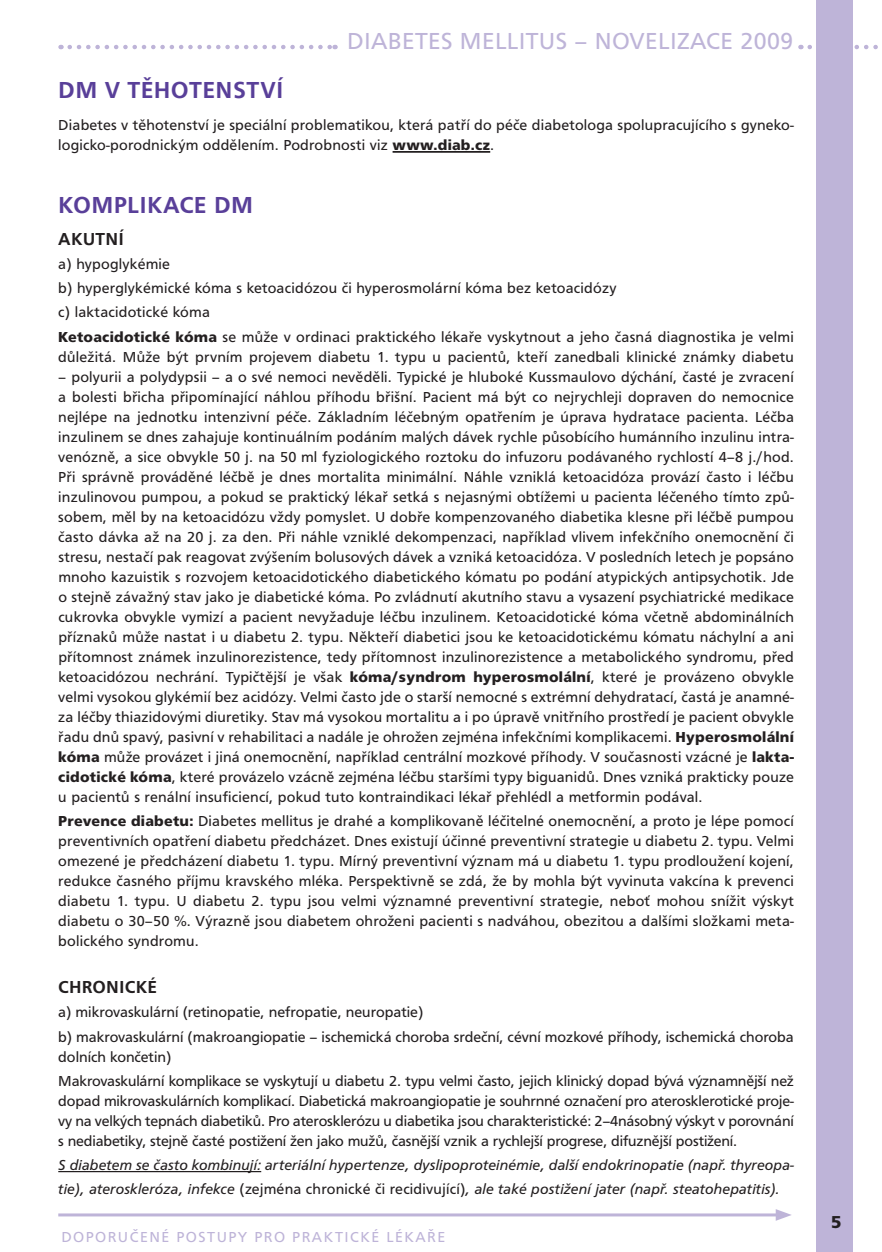
<style>
.page{position:relative;width:882px;height:1252px;background:#fff}
.page>*{position:absolute;margin:0;border:0;box-sizing:border-box;transform-origin:0 0}
.t1{font:24px "Frutus TEE";letter-spacing:.015em;color:#beb4d8}
.t2{font:500 24px "Frutus TEE";letter-spacing:.015em;color:#593f99}
.t3{font:500 18px "Frutus TEE";letter-spacing:.01em;color:#231f20}
.t4{font:15px/20px "Frutus TEE";letter-spacing:.01em;color:#231f20}
.t5{font:italic 15px/23.5px "Frutus TEE";letter-spacing:.01em;color:#231f20}
.t6{font:15px/24.3px "Frutus TEE";letter-spacing:-.01em;color:#231f20}
.t7{font:15px "Frutus TEE";letter-spacing:.1em;color:#beb4d8}
.s1{font-weight:700}
.s2{font-style:normal}
</style>
<div class="page">
<hr style="left:58px;top:1213px;width:723px;height:3px;background:#beb4d8">
<svg style="left:776px;top:1209px;width:16px;height:12px"></svg>
<svg style="left:810px;top:45px;width:68px;height:4px"></svg>
<div style="left:817px;top:0;width:36px;height:1252px;background:#beb4d8"></div>
<svg style="left:70px;top:45px;width:266px;height:4px"></svg>
<hr style="left:393px;top:151px;width:97px;height:2px;background:#231f20">
<hr style="left:58px;top:1171px;width:203px;height:1px;background:#231f20">
<h1 class="t1" style="left:347px;top:28px;width:447px">diabetes mellitus – novelizace 2009</h1>
<h1 class="t2" style="left:58px;top:76px;width:227px">DM V TĚHOTENSTVÍ</h1>
<p class="t4" style="left:58px;top:115px;width:737px">Diabetes v těhotenství je speciální problematikou, která patří do péče diabetologa spolupracujícího s gyneko&shy;logicko-porodnickým oddělením. Podrobnosti viz <span class="s1">www.diab.cz</span>.</p>
<h1 class="t2" style="left:58px;top:191px;width:193px">KOMPLIKACE DM</h1>
<p class="t3" style="left:58px;top:228px;width:67px">AKUTNÍ</p>
<p class="t4" style="left:58px;top:252px;width:737px;line-height:24.3px">a) hypoglykémie<br>b) hyperglykémické kóma s ketoacidózou či hyperosmolární kóma bez ketoacidózy<br>c) laktacidotické kóma<br><span class="s1">Ketoacidotické kóma</span> se může v ordinaci praktického lékaře vyskytnout a jeho časná diagnostika je velmi</p>
<p class="t4" style="left:58px;top:347px;width:737px">důležitá. M ůže být prvním projevem diabetu 1. typu u pacientů, kteří zanedbali klinické známky diabetu</p>
<p class="t4" style="left:58px;top:367px;width:738px;text-align:justify">– polyurii a polydypsii – a o své nemoci nevěděli. Typické je hluboké Kussmaulovo dýchání, časté je zvracení a bolesti břicha připomínající náhlou příhodu břišní. Pacient má být co nejrychleji dopraven do nemocnice nejlépe na jednotku intenzivní péče. Základním léčebným opatřením je úprava hydratace pacienta. Léčba inzulinem se dnes zahajuje kontinuálním podáním malých dávek rychle působícího humánního inzulinu intra&shy;venózně, a sice obvykle 50 j. na 50 ml fyziologického roztoku do infuzoru podávaného rychlostí 4–8 j./hod.<br>Při správně prováděné léčbě je dnes mortalita minimální. Náhle vzniklá ketoacidóza provází často i léčbu inzulinovou pumpou, a pokud se praktický lékař setká s nejasnými obtížemi u pacienta léčeného tímto způ&shy;sobem, měl by na ketoacidózu vždy pomyslet. U dobře kompenzovaného diabetika klesne při léčbě pumpou často dávka až na 20 j. za den. Při náhle vzniklé dekompenzaci, například vlivem infekčního onemocnění či stresu, nestačí pak reagovat zvýšením bolusových dávek a vzniká ketoacidóza. V posledních letech je popsáno mnoho kazuistik s rozvojem ketoacidotického diabetického kómatu po podání atypických antipsychotik. Jde o stejně závažný stav jako je diabetické kóma. Po zvládnutí akutního stavu a vysazení psychiatrické medikace cukrovka obvykle vymizí a pacient nevyžaduje léčbu inzulinem. Ketoacidotické kóma včetně abdominálních příznaků může nastat i u diabetu 2. typu. Někteří diabetici jsou ke ketoacidotickému kómatu náchylní a ani přítomnost známek inzulinorezistence, tedy přítomnost inzulinorezistence a metabolického syndromu, před ketoacidózou nechrání. Typičtější je však <span class="s1">kóma/syndrom hyperosmolální</span>, které je provázeno obvykle velmi vysokou glykémií bez acidózy. Velmi často jde o starší nemocné s extrémní dehydratací, častá je anamné&shy;za léčby thiazidovými diuretiky. Stav má vysokou mortalitu a i po úpravě vnitřního prostředí je pacient obvykle řadu dnů spavý, pasivní v rehabilitaci a nadále je ohrožen zejména infekčními komplikacemi. <span class="s1">Hyperosmolální kóma</span> může provázet i jiná onemocnění, například centrální mozkové příhody. V současnosti vzácné je <span class="s1">lakta&shy;cidotické kóma</span>, které provázelo vzácně zejména léčbu staršími typy biguanidů. Dnes vzniká prakticky pouze u pacientů s renální insuficiencí, pokud tuto kontraindikaci lékař přehlédl a metformin podával.</p>
<p class="t4" style="left:58px;top:811px;width:737px;text-align:justify"><span class="s1">Prevence diabetu:</span> Diabetes mellitus je drahé a komplikovaně léčitelné onemocnění, a proto je lépe pomocí preventivních opatření diabetu předcházet. Dnes existují účinné preventivní strategie u diabetu 2. typu. Velmi omezené je předcházení diabetu 1. typu. M írný preventivní význam má u diabetu 1. typu prodloužení kojení, redukce časného příjmu kravského mléka. Perspektivně se zdá, že by mohla být vyvinuta vakcína k prevenci diabetu 1. typu. U diabetu 2. typu jsou velmi významné preventivní strategie, neboť mohou snížit výskyt diabetu o 30–50 %. Výrazně jsou diabetem ohroženi pacienti s nadváhou, obezitou a dalšími složkami meta&shy;bolického syndromu.</p>
<p class="t3" style="left:58px;top:977px;width:100px">CH RONICKÉ</p>
<p class="t4" style="left:58px;top:1000px;width:737px;line-height:24.3px">a) mikrovaskulární (retinopatie, nefropatie, neuropatie)<br>b) makrovaskulární (makroangiopatie – ischemická choroba srdeční, cévní mozkové příhody, ischemická choroba</p>
<p class="t6" style="left:58px;top:1044px;width:737px">dolních končetin)<br>Makrovaskulární komplikace se vyskytují u diabetu 2. typu velmi často, jejich klinický dopad bývá významnější než</p>
<p class="t4" style="left:58px;top:1091px;width:737px;text-align:justify">dopad mikrovaskulárních komplikací. Diabetická makroangiopatie je souhrnné označení pro aterosklerotické proje&shy;vy na velkých tepnách diabetiků. Pro aterosklerózu u diabetika jsou charakteristické: 2–4násobný výskyt v porovnání s nediabetiky, stejně časté postižení žen jako mužů, časnější vznik a rychlejší progrese, difuznější postižení.</p>
<p class="t5" style="left:58px;top:1153px;width:737px">S diabetem se často kombinují: arteriální hypertenze, dyslipoproteinémie, další endokrinopatie (např. thyreopa&shy;tie), ateroskleróza, infekce <span class="s2">(zejména chronické či recidivující)</span>, ale také postižení jater (např. steatohepatitis).</p>
<p class="t7" style="left:61px;top:1228px;width:385px">doporučené postupy pro praktické lékaře</p>
</div>
